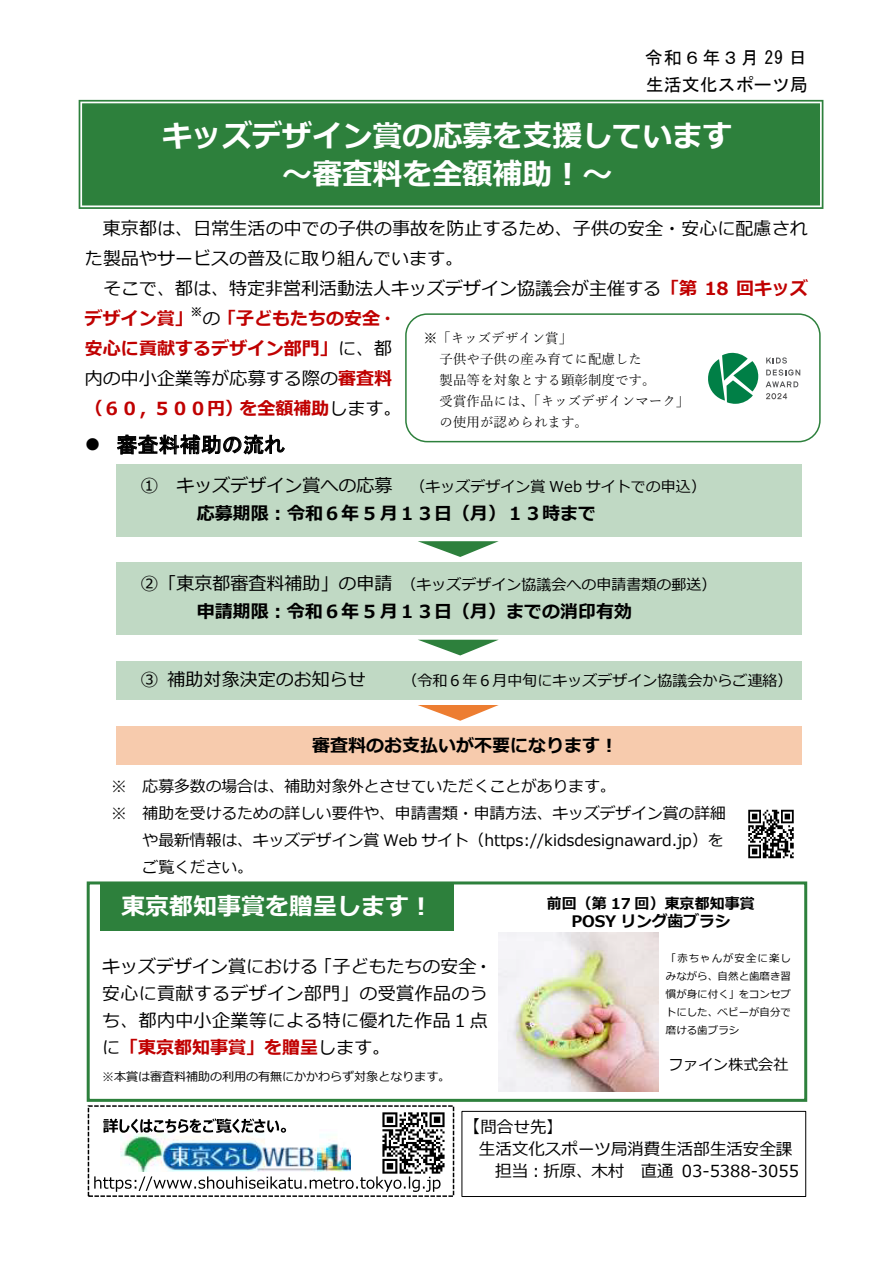
<style>
.page{position:relative;width:893px;height:1263px;background:#fff}
.page>*{position:absolute;margin:0;border:0;box-sizing:border-box;transform-origin:0 0}
.t1{font:700 30px/37.7px "Meiryo";color:#fff;text-align:center}
.t2{font:700 24px "Meiryo";color:#fff}
.t3{font:21px "MS Gothic";color:#000}
.t4{font:18px/30px "Meiryo";color:#000}
.t5{font:18px/27px "Meiryo";letter-spacing:.02em;color:#000}
.t6{font:700 18px/30px "Meiryo";color:#c00000}
.t7{font:700 18px "Meiryo";color:#000}
.t8{font:18px/27px "MS Gothic";color:#000}
.t9{font:16.5px "Meiryo";color:#000}
.t10{font:15.9px "Meiryo";color:#000}
.t11{font:700 15.9px "Meiryo";letter-spacing:-.005em;color:#000}
.t12{font:15px "Meiryo";color:#000}
.t13{font:700 15px "Meiryo";color:#000}
.t14{font:13.5px/21px "Yu Mincho";color:#000}
.t15{font:12px "Meiryo";color:#000}
.t16{font:700 12px "Meiryo";color:#000}
.t17{font:10.5px/18px "Meiryo";color:#000;text-align:justify}
.s1{font-weight:700;color:#c00000}
.s2{font-weight:400;color:#000}
.s3{font-size:18px}
</style>
<div class="page">
<svg style="left:117px;top:434px;width:168px;height:21px"></svg>
<div style="left:79px;top:100px;width:744px;height:109px;background:#2d803c"></div>
<div style="left:462px;top:1111px;width:344px;height:86px;background:#fff;border:1px solid #000"></div>
<img style="left:382px;top:1112px;width:63px;height:59px">
<img style="left:120px;top:1134px;width:231px;height:37px">
<div style="left:88px;top:1105px;width:366px;height:92px;border:2px dashed #000"></div>
<img style="left:120px;top:1130px;width:181px;height:8px">
<svg style="left:103px;top:1118px;width:183px;height:15px"></svg>
<img style="left:87px;top:1171px;width:365px;height:23px">
<svg style="left:94px;top:1176px;width:347px;height:16px"></svg>
<img style="left:748px;top:809px;width:46px;height:50px">
<div style="left:405px;top:313px;width:416px;height:129px;border:2px solid #2d803c;border-radius:21px"></div>
<div style="left:116px;top:464px;width:685px;height:72px;background:#c0d9c4"></div>
<div style="left:116px;top:563px;width:685px;height:72px;background:#c0d9c4"></div>
<div style="left:116px;top:661px;width:685px;height:38px;background:#c0d9c4"></div>
<div style="left:116px;top:726px;width:685px;height:39px;background:#f7cbad"></div>
<svg style="left:418px;top:541px;width:81px;height:16px"></svg>
<svg style="left:418px;top:640px;width:80px;height:15px"></svg>
<svg style="left:418px;top:705px;width:81px;height:16px"></svg>
<div style="left:87px;top:881px;width:720px;height:221px;border:3px solid #2d803c"></div>
<div style="left:100px;top:883px;width:354px;height:47px;background:#2d803c"></div>
<img style="left:499px;top:932px;width:159px;height:159px">
<img style="left:649px;top:931px;width:158px;height:158px">
<svg style="left:708px;top:352px;width:50px;height:52px"></svg>
<svg style="left:766px;top:357px;width:34px;height:30px"></svg>
<svg style="left:766px;top:393px;width:21px;height:6px"></svg>
<p class="t8" style="left:645px;top:44px;width:165px">令和６年３月 29 日生活文化スポーツ局</p>
<h1 class="t1" style="left:162px;top:119px;width:572px">キッズデザイン賞の応募を支援しています～審査料を全額補助︕～</h1>
<p class="t4" style="left:85px;top:214px;width:724px;text-indent:18px">東京都は、日常生活の中での子供の事故を防止するため、子供の安全・安心に配慮された製品やサービスの普及に取り組んでいます。</p>
<p class="t4" style="left:85px;top:274px;width:725px;text-indent:18px">そこで、都は、特定非営利活動法人キッズデザイン協議会が主催する<span class="s1">「第 18 回キッズデザイン賞」</span></p>
<p class="t16" style="left:190px;top:303px;width:14px">※</p>
<p class="t6" style="left:85px;top:304px;width:318px;text-indent:118px"><span class="s2">の</span>「子どもたちの安全・安心に貢献するデザイン部門」<span class="s2">に、都内の中小企業等が応募する際の</span>審査料（６０，５００円）を全額補助<span class="s2">します。</span></p>
<h3 class="t3" style="left:85px;top:434px;width:202px">● 審査料補助の流れ</h3>
<p class="t14" style="left:440px;top:327px;width:251px;text-indent:-16px">※「キッズデザイン賞」<br>子供や子供の産み育てに配慮した<br>製品等を対象とする顕彰制度です。<br>受賞作品には、「キッズデザインマーク」の使用が認められます。</p>
<p class="t12" style="left:141px;top:476px;width:567px"><span class="s3">① キッズデザイン賞への応募</span> （キッズデザイン賞 Web サイトでの申込）</p>
<p class="t7" style="left:197px;top:501px;width:401px">応募期限︓令和６年 5 月１３日（月）１３時まで</p>
<p class="t12" style="left:141px;top:574px;width:577px"><span class="s3">②「東京都審査料補助」の申請</span> （キッズデザイン協議会への申請書類の郵送）</p>
<p class="t7" style="left:197px;top:599px;width:437px">申請期限︓令和６年 5 月１３日（月）までの消印有効</p>
<p class="t4" style="left:141px;top:666px;width:227px">③ 補助対象決定のお知らせ</p>
<p class="t12" style="left:403px;top:671px;width:391px">（令和６年６月中旬にキッズデザイン協議会からご連絡）</p>
<p class="t7" style="left:312px;top:733px;width:308px">審査料のお支払いが不要になります︕</p>
<p class="t10" style="left:111px;top:775px;width:506px">※ 応募多数の場合は、補助対象外とさせていただくことがあります。</p>
<p class="t10" style="left:111px;top:802px;width:616px">※ 補助を受けるための詳しい要件や、申請書類・申請方法、キッズデザイン賞の詳細</p>
<p class="t10" style="left:143px;top:829px;width:582px">や最新情報は、キッズデザイン賞 Web サイト（https://kidsdesignaward.jp）を</p>
<p class="t10" style="left:143px;top:856px;width:112px">ご覧ください。</p>
<p class="t10" style="left:111px;top:883px;width:17px">※</p>
<h2 class="t2" style="left:121px;top:889px;width:313px">東京都知事賞を贈呈します︕</h2>
<p class="t13" style="left:547px;top:893px;width:209px">前回（第 17 回）東京都知事賞</p>
<p class="t11" style="left:571px;top:910px;width:161px">POSY リング歯ブラシ</p>
<p class="t17" style="left:666px;top:949px;width:127px">「赤ちゃんが安全に楽しみながら、自然と歯磨き習慣が身に付く」をコンセプトにした、ベビーが自分で磨ける歯ブラシ</p>
<p class="t12" style="left:668px;top:1054px;width:121px">ファイン株式会社</p>
<p class="t5" style="left:102px;top:954px;width:392px">キッズデザイン賞における「子どもたちの安全・安心に貢献するデザイン部門」の受賞作品のうち、都内中小企業等による特に優れた作品１点に<span class="s1">「東京都知事賞」を贈呈</span>します。</p>
<p class="t15" style="left:102px;top:1068px;width:350px">※本賞は審査料補助の利用の有無にかかわらず対象となります。</p>
<p class="t9" style="left:462px;top:1115px;width:102px"><span class="s3">【</span>問合せ先】</p>
<p class="t9" style="left:479px;top:1138px;width:315px">生活文化スポーツ局消費生活部生活安全課</p>
<p class="t9" style="left:495px;top:1160px;width:305px">担当︓折原、木村 直通 03-5388-3055</p>
</div>
